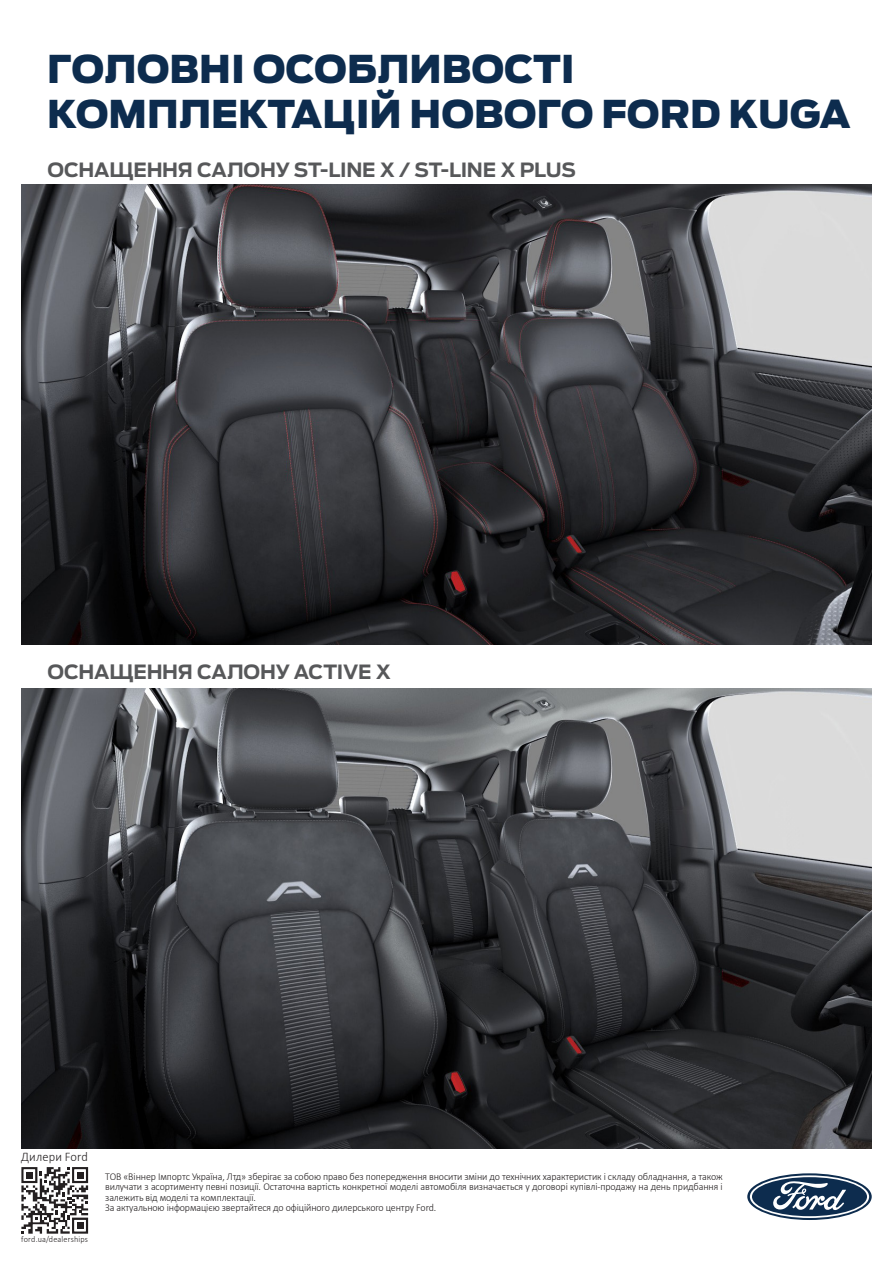
<style>
.page{position:relative;width:893px;height:1263px;background:#fff}
.page>*{position:absolute;margin:0;border:0;box-sizing:border-box;transform-origin:0 0}
.t1{font:900 38.1px/45.6px "Ford Antenna";color:#0d2c4e}
.t2{font:700 19.5px "Ford Antenna";letter-spacing:-.01em;color:#57585a}
.t3{font:300 13.05px "Calibri";letter-spacing:.01em;color:#231f20;scale:.95 1}
.t4{font:300 10.5px/10.5px "Calibri";letter-spacing:-.01em;color:#231f20;text-align:justify;scale:.95 1}
.t5{font:300 8.7px "Calibri";letter-spacing:.015em;color:#231f20;scale:.95 1}
</style>
<div class="page">
<img style="left:21px;top:185px;width:851px;height:459px">
<img style="left:21px;top:689px;width:851px;height:459px">
<svg style="left:21px;top:1167px;width:67px;height:67px"></svg>
<div style="left:77px;top:1222px;width:6px;height:7px;background:#231f20"></div>
<div style="left:26px;top:1172px;width:7px;height:6px;background:#231f20"></div>
<svg style="left:747px;top:1173px;width:125px;height:47px"></svg>
<svg style="left:750px;top:1175px;width:119px;height:43px"></svg>
<p class="t1" style="left:47px;top:42px;width:805px">ГОЛОВНІ ОСОБЛИВОСТІ<br>КОМПЛЕКТАЦІЙ НОВОГО FORD KUGA</p>
<p class="t2" style="left:48px;top:152px;width:530px">ОСНАЩЕННЯ САЛОНУ ST-LINE X / ST-LINE X PLUS</p>
<p class="t2" style="left:48px;top:654px;width:345px">ОСНАЩЕННЯ САЛОНУ ACTIVE X</p>
<p class="t3" style="left:21px;top:1149px;width:72px">Дилери Ford</p>
<p class="t5" style="left:21px;top:1233px;width:72px">ford.ua/dealerships</p>
<p class="t4" style="left:105px;top:1171px;width:652px">ТОВ «Віннер Імпортс Україна, Лтд» зберігає за собою право без попередження вносити зміни до технічних характеристик і складу обладнання, а також вилучати з асортименту певні позиції. Остаточна вартість конкретної моделі автомобіля визначається у договорі купівлі-продажу на день придбання і залежить від моделі та комплектації.</p>
<p class="t4" style="left:105px;top:1202px;width:350px">За актуальною інформацією звертайтеся до офіційного дилерського центру Ford.</p>
</div>
